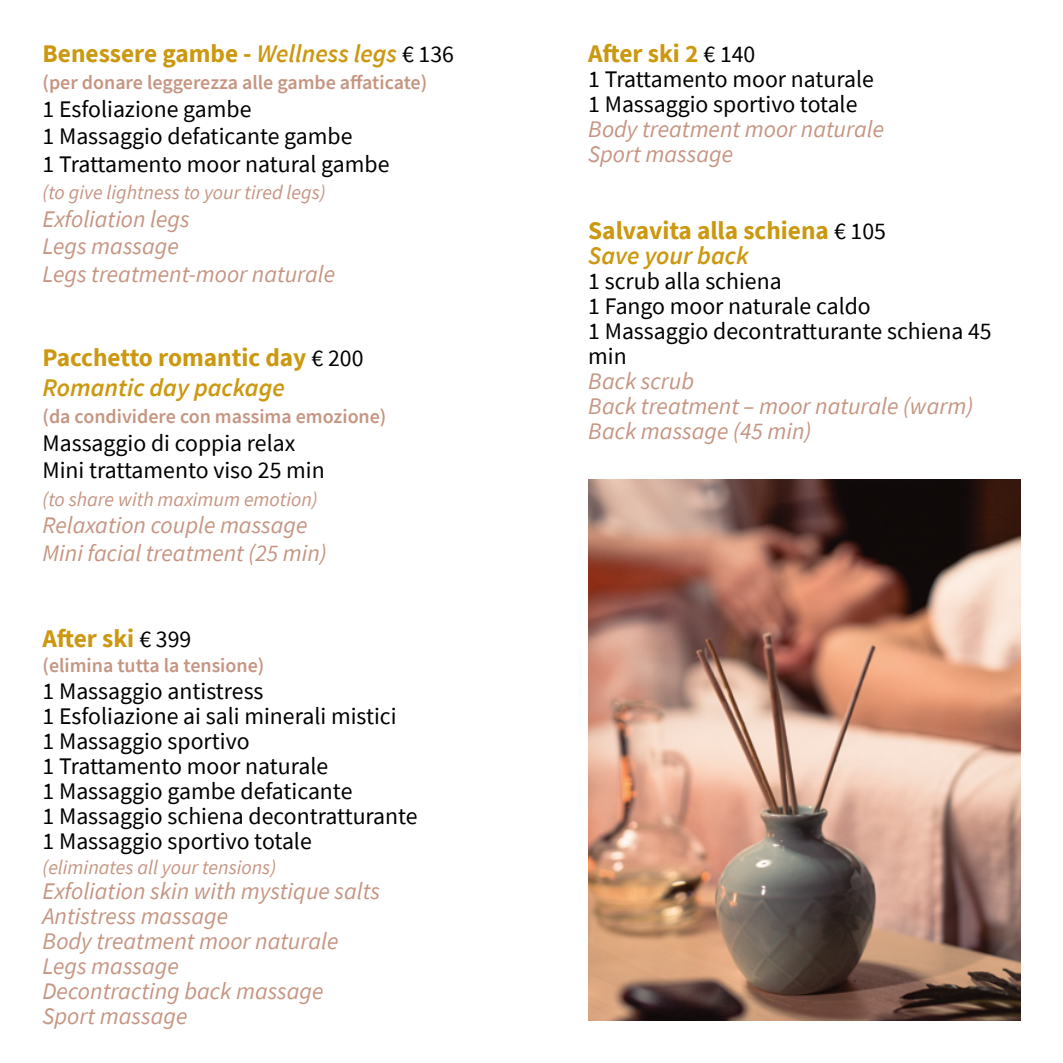
<style>
.page{position:relative;width:1063px;height:1063px;background:#fff}
.page>*{position:absolute;margin:0;border:0;box-sizing:border-box;transform-origin:0 0}
.t1{font:700 25.25px/30px "Source Sans Pro";color:#cb980f}
.t2{font:23.75px/25px "Source Sans Pro";color:#000}
.t3{font:italic 23.75px/25px "Source Sans Pro";color:#c69582}
.t4{font:600 20px "Source Sans Pro";color:#c69582}
.t5{font:italic 20px "Source Sans Pro";color:#c69582}
.s1{font-weight:600;font-style:italic}
.s2{font-weight:400;font-size:23.75px;color:#000}
</style>
<div class="page">
<img style="left:588px;top:480px;width:432px;height:540px">
<p class="t1" style="left:43px;top:38px;width:413px">Benessere gambe - <span class="s1">Wellness legs</span> <span class="s2">€ 136</span></p>
<p class="t4" style="left:43px;top:69px;width:386px">(per donare leggerezza alle gambe affaticate)</p>
<p class="t2" style="left:43px;top:95px;width:348px;line-height:27.5px">1 Esfoliazione gambe<br>1 Massaggio defaticante gambe<br>1 Trattamento moor natural gambe</p>
<p class="t5" style="left:43px;top:180px;width:285px">(to give lightness to your tired legs)</p>
<p class="t3" style="left:43px;top:205px;width:294px;line-height:27.5px">Exfoliation legs<br>Legs massage<br>Legs treatment-moor naturale</p>
<p class="t1" style="left:43px;top:342px;width:323px">Pacchetto romantic day <span class="s2">€ 200<br></span><span class="s1">Romantic day package</span></p>
<p class="t4" style="left:43px;top:404px;width:345px">(da condividere con massima emozione)</p>
<p class="t2" style="left:43px;top:429px;width:284px;line-height:27.5px">Massaggio di coppia relax<br>Mini trattamento viso 25 min</p>
<p class="t5" style="left:43px;top:487px;width:277px">(to share with maximum emotion)</p>
<p class="t3" style="left:43px;top:512px;width:286px;line-height:27.5px">Relaxation couple massage<br>Mini facial treatment (25 min)</p>
<p class="t1" style="left:43px;top:623px;width:150px">After ski <span class="s2">€ 399</span></p>
<p class="t4" style="left:43px;top:652px;width:223px">(elimina tutta la tensione)</p>
<p class="t2" style="left:43px;top:679px;width:377px">1 Massaggio antistress<br>1 Esfoliazione ai sali minerali mistici<br>1 Massaggio sportivo<br>1 Trattamento moor naturale<br>1 Massaggio gambe defaticante<br>1 Massaggio schiena decontratturante<br>1 Massaggio sportivo totale</p>
<p class="t5" style="left:43px;top:855px;width:235px">(eliminates all your tensions)</p>
<p class="t3" style="left:43px;top:879px;width:339px">Exfoliation skin with mystique salts<br>Antistress massage<br>Body treatment moor naturale<br>Legs massage<br>Decontracting back massage<br>Sport massage</p>
<p class="t1" style="left:588px;top:38px;width:169px">After ski 2 <span class="s2">€ 140</span></p>
<p class="t2" style="left:588px;top:66px;width:287px">1 Trattamento moor naturale<br>1 Massaggio sportivo totale</p>
<p class="t3" style="left:588px;top:116px;width:297px">Body treatment moor naturale<br>Sport massage</p>
<p class="t1" style="left:588px;top:217px;width:299px;line-height:25px">Salvavita alla schiena <span class="s2">€ 105<br></span><span class="s1">Save your back</span></p>
<p class="t2" style="left:588px;top:268px;width:405px">1 scrub alla schiena<br>1 Fango moor naturale caldo<br>1 Massaggio decontratturante schiena 45 min</p>
<p class="t3" style="left:588px;top:368px;width:387px">Back scrub<br>Back treatment – moor naturale (warm)<br>Back massage (45 min)</p>
</div>
